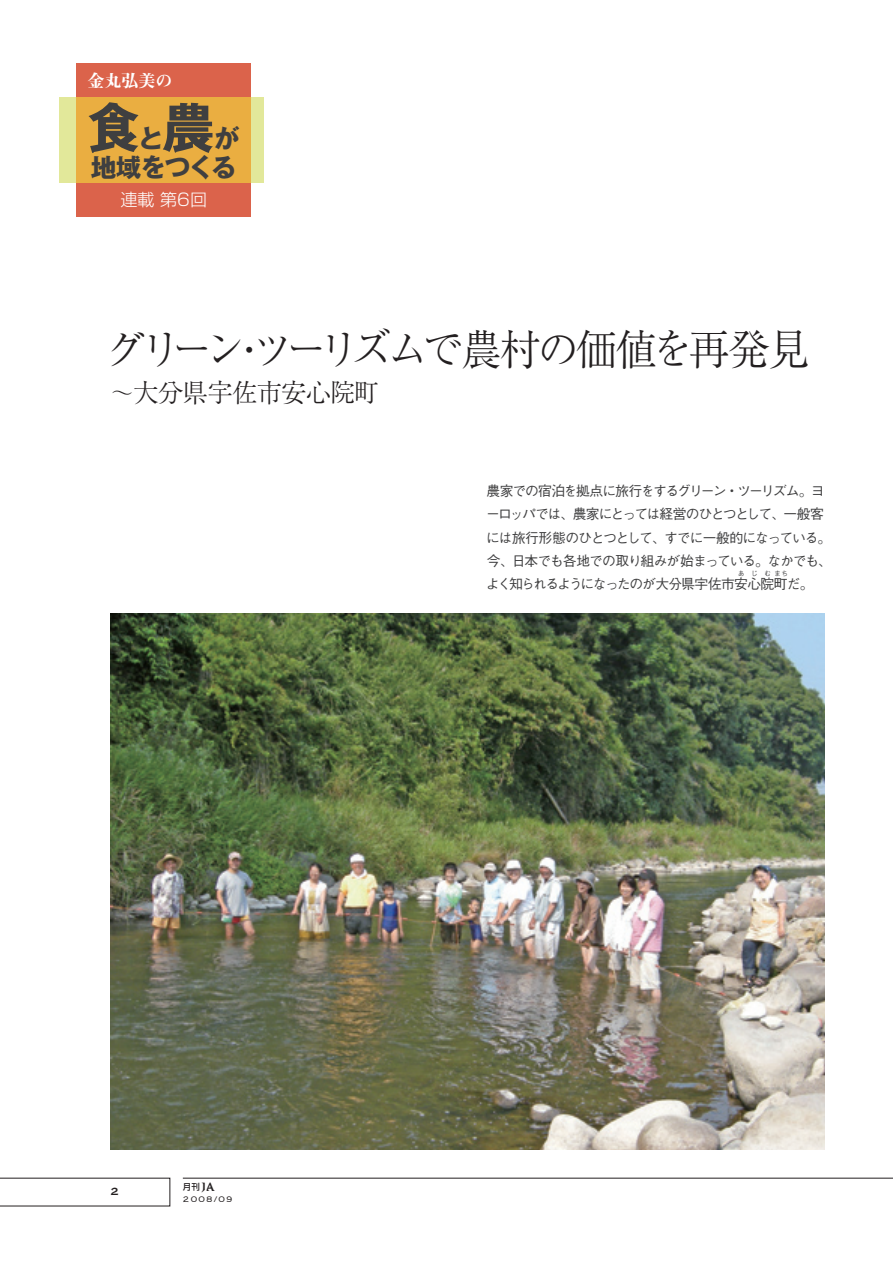
<style>
.page{position:relative;width:893px;height:1263px;background:#fff}
.page>*{position:absolute;margin:0;border:0;box-sizing:border-box;transform-origin:0 0}
.t1{font:700 53.1px "Gothic MB101";color:#3f3f40}
.タイトル{font:300 42.45px "Ryumin";letter-spacing:-.125em;color:#231f20}
.サブタイトル{font:300 25.5px "Ryumin";letter-spacing:-.035em;color:#231f20}
.t2{font:700 25.5px "Gothic MB101";letter-spacing:-.045em;color:#3f3f40}
.t3{font:16.95px "Midashi Min MA31";color:#fff}
.回数{font:300 16.95px "Shin Go";color:#fff}
.リード{font:500 13.8px/23.4px "Gothic BBB";letter-spacing:-.085em;color:#3f3f40}
.t4{font:13.8px "Copperplate";color:#231f20}
.t5{font:300 10.65px "Copperplate";letter-spacing:.125em;color:#231f20}
.t6{font:500 8.55px "Shin Go";color:#231f20}
.t7{font:500 6.9px "Gothic BBB";color:#3f3f40}
.s1{font-size:25.5px}
.s2{font-family:"Romic";font-size:11.7px}
</style>
<div class="page">
<img style="left:111px;top:614px;width:714px;height:535px">
<div style="left:77px;top:64px;width:174px;height:153px;background:#db634b"></div>
<svg style="left:60px;top:98px;width:204px;height:85px;background:#e8b54d"></svg>
<hr style="left:183px;top:1178px;width:710px;height:1px;background:#231f20">
<svg style="left:0;top:1178px;width:170px;height:28px"></svg>
<p class="t3" style="left:87px;top:71px;width:87px">金丸弘美の</p>
<p class="t1" style="left:87px;top:90px;width:154px">食<span class="s1">と</span>農<span class="s1">が</span></p>
<p class="t2" style="left:91px;top:149px;width:147px">地域をつくる</p>
<p class="回数" style="left:120px;top:189px;width:88px">連載第6回</p>
<p class="タイトル" style="left:105px;top:326px;width:707px">グリーン・ツーリズムで農村の価値を再発見</p>
<p class="サブタイトル" style="left:109px;top:379px;width:271px">～大分県宇佐市安心院町</p>
<p class="t4" style="left:111px;top:1183px;width:10px">2</p>
<p class="t6" style="left:183px;top:1181px;width:33px">月刊 <span class="s2">JA</span></p>
<p class="t5" style="left:183px;top:1192px;width:51px">2008/09</p>
<p class="リード" style="left:486px;top:479px;width:347px">農家での宿泊を拠点に旅行をするグリーン・ツーリズム。ヨーロッパでは、農家にとっては経営のひとつとして、一般客には旅行形態のひとつとして、すでに一般的になっている。今、日本でも各地での取り組みが始まっている。なかでも、よく知られるようになったのが大分県宇佐市安心院町だ。</p>
<p class="t7" style="left:738px;top:570px;width:35px">あじむ</p>
<p class="t7" style="left:774px;top:570px;width:15px">まち</p>
</div>
